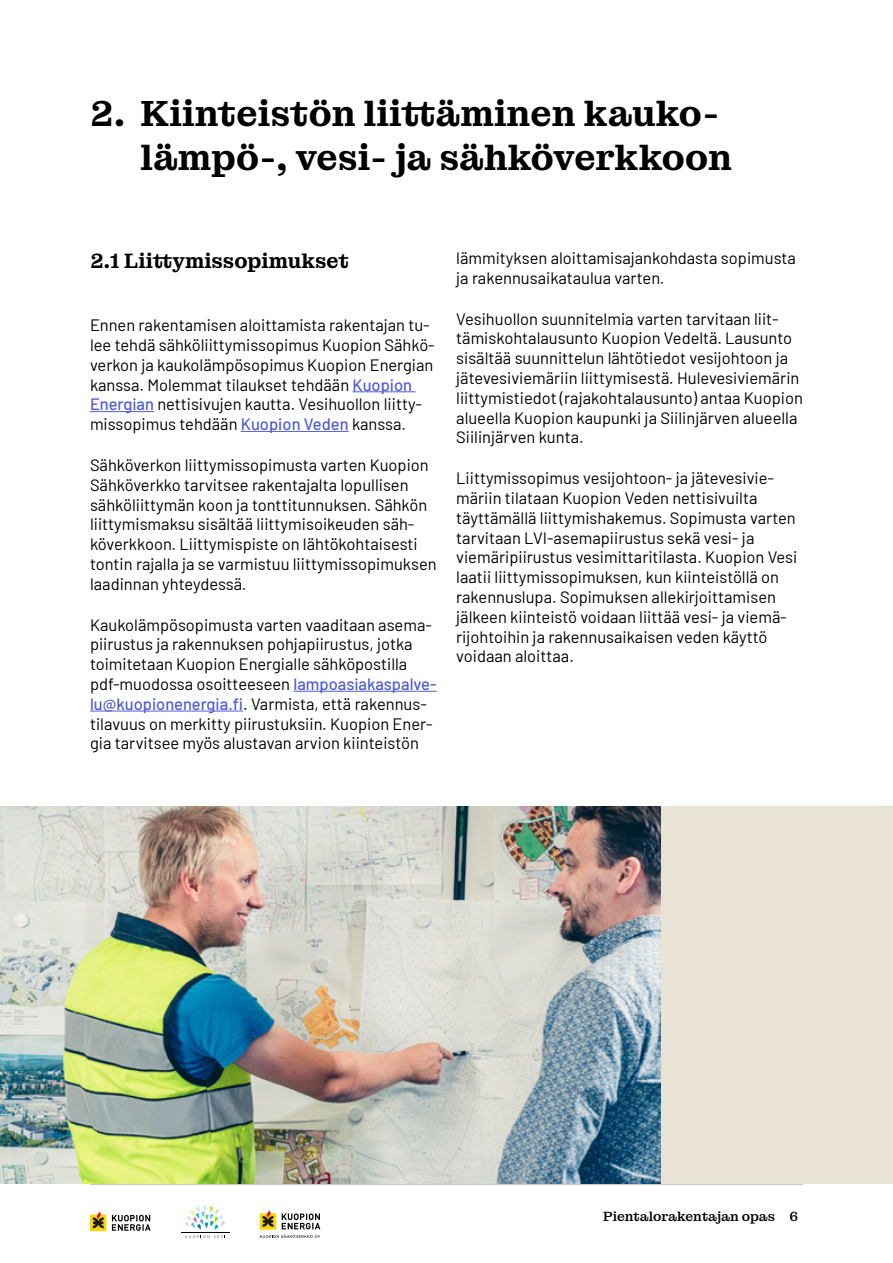
<style>
.page{position:relative;width:893px;height:1263px;background:#fff}
.page>*{position:absolute;margin:0;border:0;box-sizing:border-box;transform-origin:0 0}
.t1{font:600 36.6px/44px "Montagu Slab 120 pt";color:#000}
.t2{font:600 21px "Montagu Slab 120 pt";color:#000}
.t3{font:16.5px/19.8px "Barlow";color:#000}
.t4{font:500 13.5px "Montagu Slab 120 pt";letter-spacing:-.005em;color:#000}
.s1{font-weight:500;color:#4f5cd6}
</style>
<div class="page">
<hr style="left:181px;top:1232px;width:48px;height:1px;background:#000">
<svg style="left:185px;top:1204px;width:40px;height:34px"></svg>
<div style="left:90px;top:1214px;width:16px;height:17px;background:#ffd600"></div>
<svg style="left:112px;top:1215px;width:39px;height:16px"></svg>
<svg style="left:93px;top:1211px;width:11px;height:17px"></svg>
<svg style="left:260px;top:1210px;width:60px;height:28px"></svg>
<div style="left:0;top:806px;width:893px;height:378px;background:#e8e3d5"></div>
<hr style="left:352px;top:391px;width:64px;height:1px;background:#4f5cd6">
<hr style="left:90px;top:411px;width:64px;height:1px;background:#4f5cd6">
<hr style="left:241px;top:431px;width:108px;height:1px;background:#4f5cd6">
<hr style="left:293px;top:691px;width:144px;height:1px;background:#4f5cd6">
<hr style="left:90px;top:711px;width:153px;height:1px;background:#4f5cd6">
<img style="left:0;top:806px;width:660px;height:377px">
<h1 class="t1" style="left:141px;top:89px;width:593px;text-indent:-51px">2. Kiinteistön liittäminen kauko&shy;lämpö-, vesi- ja sähköverkkoon</h1>
<p class="t2" style="left:90px;top:245px;width:261px">2.1 Liittymissopimukset</p>
<p class="t3" style="left:90px;top:314px;width:346px">Ennen rakentamisen aloittamista rakentajan tu&shy;lee tehdä sähköliittymissopimus Kuopion Sähkö&shy;verkon ja kaukolämpösopimus Kuopion Energian kanssa. Molemmat tilaukset tehdään <span class="s1">Kuopion Energian</span> nettisivujen kautta. Vesihuollon liitty&shy;missopimus tehdään <span class="s1">Kuopion Veden</span> kanssa.</p>
<p class="t3" style="left:90px;top:454px;width:348px">Sähköverkon liittymissopimusta varten Kuopion Sähköverkko tarvitsee rakentajalta lopullisen sähköliittymän koon ja tonttitunnuksen. Sähkön liittymismaksu sisältää liittymisoikeuden säh&shy;köverkkoon. Liittymispiste on lähtökohtaisesti tontin rajalla ja se varmistuu liittymissopimuksen laadinnan yhteydessä.</p>
<p class="t3" style="left:90px;top:613px;width:348px">Kaukolämpösopimusta varten vaaditaan asema&shy;piirustus ja rakennuksen pohjapiirustus, jotka toimitetaan Kuopion Energialle sähköpostilla pdf-muodossa osoitteeseen <span class="s1">lampoasiakaspalve&shy;lu@kuopionenergia.fi</span>. Varmista, että rakennus&shy;tilavuus on merkitty piirustuksiin. Kuopion Ener&shy;gia tarvitsee myös alustavan arvion kiinteistön</p>
<p class="t3" style="left:456px;top:247px;width:341px">lämmityksen aloittamisajankohdasta sopimusta ja rakennusaikataulua varten.</p>
<p class="t3" style="left:456px;top:308px;width:348px">Vesihuollon suunnitelmia varten tarvitaan liit&shy;tämiskohtalausunto Kuopion Vedeltä. Lausunto sisältää suunnittelun lähtötiedot vesijohtoon ja jätevesiviemäriin liittymisestä. Hulevesiviemärin liittymistiedot (rajakohtalausunto) antaa Kuopion alueella Kuopion kaupunki ja Siilinjärven alueella Siilinjärven kunta.</p>
<p class="t3" style="left:456px;top:467px;width:343px">Liittymissopimus vesijohtoon- ja jätevesivie&shy;märiin tilataan Kuopion Veden nettisivuilta täyttämällä liittymishakemus. Sopimusta varten tarvitaan LVI-asemapiirustus sekä vesi- ja viemäripiirustus vesimittaritilasta. Kuopion Vesi laatii liittymissopimuksen, kun kiinteistöllä on rakennuslupa. Sopimuksen allekirjoittamisen jälkeen kiinteistö voidaan liittää vesi- ja viemä&shy;rijohtoihin ja rakennusaikaisen veden käyttö voidaan aloittaa.</p>
<p class="t4" style="left:603px;top:1206px;width:197px">Pientalorakentajan opas 6</p>
</div>
